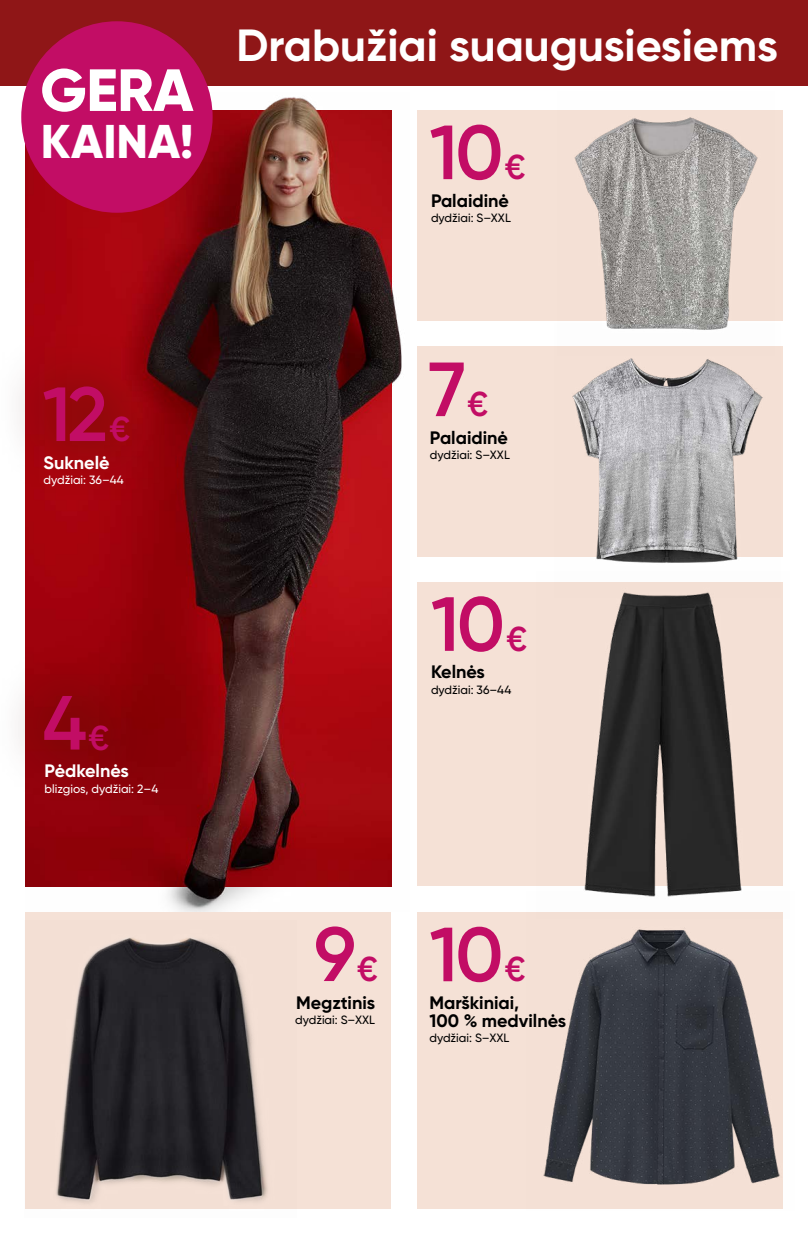
<style>
.page{position:relative;width:808px;height:1234px;background:#fff}
.page>*{position:absolute;margin:0;border:0;box-sizing:border-box;transform-origin:0 0}
.t1{font:600 76.5px "Gilroy";letter-spacing:-.035em;color:#c20d65}
.t2{font:800 59.4px "Gilroy";color:#fff}
.t3{font:800 47.25px "Gilroy";color:#fff}
.t4{font:700 45px "Gilroy";color:#fff}
.t5{font:700 18px/18px "Gilroy";color:#000}
.t6{font:700 18px "Gilroy";color:#fff}
.t7{font:500 12px "Gilroy";color:#000}
.t8{font:500 12px "Gilroy";color:#fff}
.s1{font-size:34.5px}
</style>
<div class="page">
<img style="left:26px;top:97px;width:376px;height:814px">
<img style="left:26px;top:111px;width:365px;height:774px">
<div style="left:417px;top:111px;width:365px;height:210px;background:#f5e1d6"></div>
<div style="left:417px;top:346px;width:365px;height:210px;background:#f5e1d6"></div>
<div style="left:417px;top:582px;width:365px;height:303px;background:#f5e1d6"></div>
<div style="left:26px;top:911px;width:365px;height:297px;background:#f5e1d6"></div>
<div style="left:417px;top:911px;width:365px;height:297px;background:#f5e1d6"></div>
<div style="left:0;top:0;width:808px;height:85px;background:#8f1617"></div>
<img style="left:526px;top:911px;width:257px;height:298px">
<img style="left:536px;top:582px;width:247px;height:335px">
<img style="left:557px;top:110px;width:217px;height:214px">
<img style="left:555px;top:324px;width:225px;height:273px">
<img style="left:25px;top:920px;width:271px;height:289px">
<div style="left:21px;top:21px;width:192px;height:192px;background:#c20d65;border-radius:50%"></div>
<div style="left:0;top:328px;width:186px;height:172px;background:#421400;opacity:.4"></div>
<div style="left:0;top:638px;width:165px;height:169px;background:#421400;opacity:.4"></div>
<h2 class="t2" style="left:40px;top:53px;width:155px">GERA</h2>
<h3 class="t3" style="left:41px;top:112px;width:154px">KAINA!</h3>
<h3 class="t4" style="left:237px;top:17px;width:543px">Drabužiai suaugusiesiems</h3>
<h1 class="t1" style="left:429px;top:105px;width:98px">10<span class="s1">€</span></h1>
<h3 class="t5" style="left:431px;top:191px;width:80px">Palaidinė</h3>
<p class="t7" style="left:431px;top:211px;width:81px">dydžiai: S–XXL</p>
<h1 class="t1" style="left:43px;top:366px;width:89px">12<span class="s1">€</span></h1>
<h3 class="t6" style="left:44px;top:451px;width:68px">Suknelė</h3>
<p class="t8" style="left:44px;top:472px;width:82px">dydžiai: 36–44</p>
<h1 class="t1" style="left:43px;top:675px;width:68px">4<span class="s1">€</span></h1>
<h3 class="t6" style="left:45px;top:759px;width:86px">Pėdkelnės</h3>
<p class="t8" style="left:45px;top:781px;width:115px">blizgios, dydžiai: 2–4</p>
<h1 class="t1" style="left:428px;top:342px;width:61px">7<span class="s1">€</span></h1>
<h3 class="t5" style="left:430px;top:428px;width:80px">Palaidinė</h3>
<p class="t7" style="left:430px;top:447px;width:81px">dydžiai: S–XXL</p>
<h1 class="t1" style="left:431px;top:576px;width:98px">10<span class="s1">€</span></h1>
<h3 class="t5" style="left:431px;top:662px;width:56px">Kelnės</h3>
<p class="t7" style="left:431px;top:682px;width:82px">dydžiai: 36–44</p>
<h1 class="t1" style="left:314px;top:906px;width:213px">9<span class="s1">€</span> 10<span class="s1">€</span></h1>
<h3 class="t5" style="left:296px;top:992px;width:81px">Megztinis</h3>
<p class="t7" style="left:295px;top:1012px;width:81px">dydžiai: S–XXL</p>
<h3 class="t5" style="left:429px;top:993px;width:138px">Marškiniai,<br>100 % medvilnės</h3>
<p class="t7" style="left:429px;top:1030px;width:81px">dydžiai: S–XXL</p>
</div>
